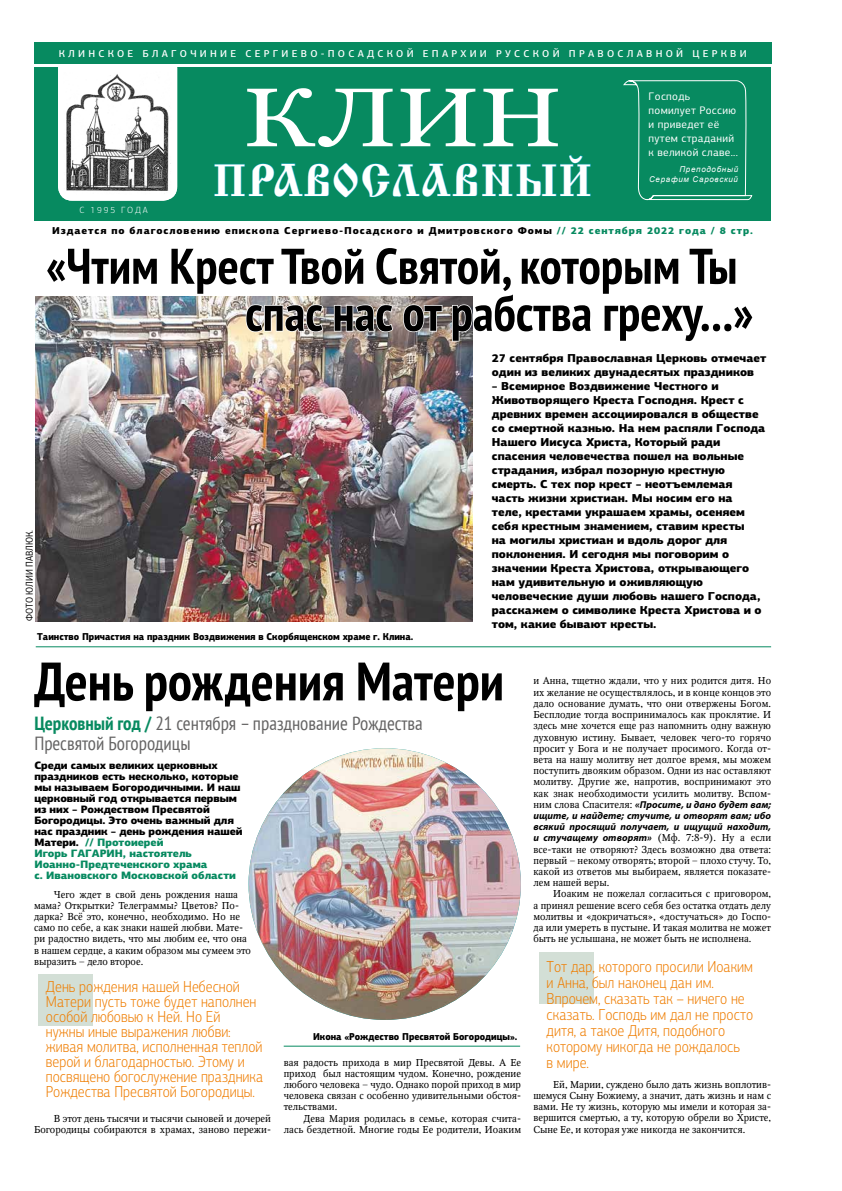
<style>
.page{position:relative;width:842px;height:1191px;background:#fff}
.page>*{position:absolute;margin:0;border:0;box-sizing:border-box;transform-origin:0 0}
.t1{font:83px "Georgia";color:#fff;scale:1.25 1}
.t2{font:700 condensed 54px "PT Sans";color:#000}
.t3{font:700 condensed 50px/47px "PT Sans";color:#000}
.t4{font:45px "Izhitsa OS";letter-spacing:.03em;color:#fff;scale:.95 1}
.t5{font:condensed 19px/20px "PT Sans";color:#646363}
.t6{font:300 16px/15px "PF Agora Sans Pro";color:#ef7d00;scale:.88 1}
.t7{font:900 11.5px/14px "PF Agora Sans Pro";color:#000}
.t8{font:11px/14px "PF Agora Sans Pro";letter-spacing:.025em;color:#fff}
.t9{font:900 10.7px/11px "PF Agora Sans Pro";letter-spacing:-.01em;color:#000}
.t10{font:10px/11.2px "Octava C";color:#000;text-align:justify}
.t11{font:italic 700 10px/11.2px "Myriad Pro";letter-spacing:.005em;color:#000;text-align:justify}
.t12{font:900 10px "PF Agora Sans Pro";color:#000;scale:.88 1}
.t13{font:900 10px "PF Agora Sans Pro";letter-spacing:.09em;color:#000}
.t14{font:500 10px "PF Agora Sans Pro";letter-spacing:.325em;color:#fff}
.t15{font:10px "PF Agora Sans Pro";color:#000;scale:.88 1}
.t16{font:300 9px "PF Agora Sans Pro";letter-spacing:.2em;color:#fff}
.t17{font:italic 8px/10px "Arial";letter-spacing:.085em;color:#fff;text-align:right}
.s1{color:#078a60}
.s2{font-weight:700;color:#078a60}
.s3{font-family:"Octava C";font-weight:400;font-style:normal}
</style>
<div class="page">
<img style="left:35px;top:297px;width:437px;height:324px">
<img style="left:170px;top:296px;width:303px;height:47px">
<div style="left:34px;top:67px;width:737px;height:154px;background:#078a60"></div>
<div style="left:58px;top:31px;width:119px;height:170px;background:#fff;border-radius:14px"></div>
<img style="left:58px;top:74px;width:119px;height:127px">
<svg style="left:214px;top:155px;width:377px;height:43px"></svg>
<div style="left:34px;top:43px;width:737px;height:21px;background:#078a60"></div>
<svg style="left:623px;top:80px;width:129px;height:120px"></svg>
<hr style="left:36px;top:646px;width:735px;height:1px;background:#078a60">
<div style="left:39px;top:974px;width:54px;height:51px;background:#d3dfd6"></div>
<img style="left:249px;top:748px;width:272px;height:272px">
<hr style="left:284px;top:1045px;width:236px;height:1px;background:#078a60">
<div style="left:539px;top:952px;width:55px;height:51px;background:#d3dfd6"></div>
<p class="t14" style="left:59px;top:48px;width:689px">КЛИНСКОЕ БЛАГОЧИНИЕ СЕРГИЕВО-ПОСАДСКОЙ ЕПАРХИИ РУССКОЙ ПРАВОСЛАВНОЙ ЦЕРКВИ</p>
<p class="t8" style="left:649px;top:89px;width:91px">Господь помилует Россию и приведет её путем страданий к великой славе...</p>
<p class="t17" style="left:649px;top:164px;width:90px">Преподобный<br>Серафим Саровский</p>
<p class="t16" style="left:79px;top:205px;width:70px">C 1995 ГОДА</p>
<h1 class="t1" style="left:242px;top:67px;width:258px">КЛИН</h1>
<h3 class="t4" style="left:213px;top:155px;width:400px">ПРАВОСЛАВНЫЙ</h3>
<p class="t13" style="left:52px;top:224px;width:702px">Издается по благословению епископа Сергиево-Посадского и Дмитровского Фомы <span class="s1">// 22 сентября 2022 года / 8 стр.</span></p>
<h3 class="t3" style="left:245px;top:242px;width:510px;text-indent:-199px">«Чтим Крест Твой Святой, которым Ты спас нас от рабства греху...»</h3>
<p class="t7" style="left:492px;top:351px;width:276px">27 сентября Православная Церковь отмечает один из великих двунадесятых праздников</p>
<p class="t7" style="left:492px;top:379px;width:275px">– Всемирное Воздвижение Честного и Животворящего Креста Господня. Крест с древних времен ассоциировался в обществе со смертной казнью. На нем распяли Господа Нашего Иисуса Христа, Который ради спасения человечества пошел на вольные страдания, избрал позорную крестную смерть. С тех пор крест – неотъемлемая часть жизни христиан. Мы носим его на теле, крестами украшаем храмы, осеняем себя крестным знамением, ставим кресты<br>на могилы христиан и вдоль дорог для поклонения. И сегодня мы поговорим о значении Креста Христова, открывающего нам удивительную и оживляющую человеческие души любовь нашего Господа, расскажем о символике Креста Христова и о том, какие бывают кресты.</p>
<h2 class="t2" style="left:34px;top:646px;width:471px">День рождения Матери</h2>
<h3 class="t5" style="left:34px;top:713px;width:390px"><span class="s2">Церковный год /</span> 21 сентября – празднование Рождества<br>Пресвятой Богородицы</h3>
<p class="t9" style="left:34px;top:759px;width:210px">Среди самых великих церковных праздников есть несколько, которые мы называем Богородичными. И наш церковный год открывается первым из них – Рождеством Пресвятой<br>Богородицы. Это очень важный для нас праздник – день рождения нашей<br>Матери. <span class="s1">// Протоиерей<br>Игорь ГАГАРИН, настоятель<br>Иоанно-Предтеченского храма<br>с. Ивановского Московской области</span></p>
<p class="t15" style="left:23px;top:621px;width:106px;rotate:-90deg">ФОТО ЮЛИИ ПАВЛЮК.</p>
<p class="t12" style="left:37px;top:629px;width:429px">Таинство Причастия на праздник Воздвижения в Скорбященском храме г. Клина.</p>
<p class="t10" style="left:533px;top:675px;width:239px">и Анна, тщетно ждали, что у них родится дитя. Но их желание не осуществлялось, и в конце концов это дало основание думать, что они отвержены Богом.<br>Бесплодие тогда воспринималось как проклятие. И здесь мне хочется еще раз напомнить одну важную духовную истину. Бывает, человек чего-то горячо просит у Бога и не получает просимого. Когда от&shy;вета на нашу молитву нет долгое время, мы можем поступить двояким образом. Одни из нас оставляют молитву. Другие же, напротив, воспринимают это как знак необходимости усилить молитву. Вспом-</p>
<p class="t11" style="left:533px;top:798px;width:239px"><span class="s3">ним слова Спасителя:</span> «Просите, и дано будет вам; ищите, и найдете; стучите, и отворят вам; ибо всякий просящий получает, и ищущий находит, и стучащему отворят» <span class="s3">(Мф. 7:8-9). Ну а если</span></p>
<p class="t10" style="left:533px;top:843px;width:239px">все-таки не отворяют? Здесь возможно два ответа: первый – некому отворять; второй – плохо стучу. То, какой из ответов мы выбираем, является показате&shy;лем нашей веры.</p>
<p class="t10" style="left:533px;top:888px;width:239px;text-indent:20px">Иоаким не пожелал согласиться с приговором, а принял решение всего себя без остатка отдать делу молитвы и «докричаться», «достучаться» до Госпо&shy;да или умереть в пустыне. И такая молитва не может быть не услышана, не может быть не исполнена.</p>
<p class="t10" style="left:34px;top:888px;width:218px;text-align:left;text-indent:20px">Чего ждет в свой день рождения наша мама? Открытки? Телеграммы? Цветов? По&shy;дарка? Всё это, конечно, необходимо. Но не само по себе, а как знаки нашей любви. Мате&shy;ри радостно видеть, что мы любим ее, что она в нашем сердце, а каким образом мы сумеем это выразить – дело второе.</p>
<h3 class="t6" style="left:547px;top:958px;width:236px;line-height:16px">Тот дар, которого просили Иоаким и Анна, был наконец дан им.<br>Впрочем, сказать так – ничего не сказать. Господь им дал не просто дитя, а такое Дитя, подобного которому никогда не рождалось<br>в мире.</h3>
<p class="t6" style="left:46px;top:979px;width:248px">День рождения нашей Небесной<br>Матери пусть тоже будет наполнен особой любовью к Ней. Но Ей<br>нужны иные выражения любви: живая молитва, исполненная теплой верой и благодарностью. Этому и посвящено богослужение праздника<br>Рождества Пресвятой Богородицы.</p>
<p class="t12" style="left:313px;top:1030px;width:233px">Икона «Рождество Пресвятой Богородицы».</p>
<p class="t10" style="left:284px;top:1056px;width:239px">вая радость прихода в мир Пресвятой Девы. А Ее приход был настоящим чудом. Конечно, рождение любого человека – чудо. Однако порой приход в мир человека связан с особенно удивительными обстоя&shy;тельствами.</p>
<p class="t10" style="left:284px;top:1112px;width:239px;text-align:right">Дева Мария родилась в семье, которая счита&shy;лась бездетной. Многие годы Ее родители, Иоаким</p>
<p class="t10" style="left:533px;top:1079px;width:239px;text-indent:20px">Ей, Марии, суждено было дать жизнь воплотив&shy;шемуся Сыну Божиему, а значит, дать жизнь и нам с вами. Не ту жизнь, которую мы имели и которая за&shy;вершится смертью, а ту, которую обрели во Христе, Сыне Ее, и которая уже никогда не закончится.</p>
<p class="t10" style="left:34px;top:1112px;width:238px;text-align:right">В этот день тысячи и тысячи сыновей и дочерей<br>Богородицы собираются в храмах, заново пережи-</p>
</div>
